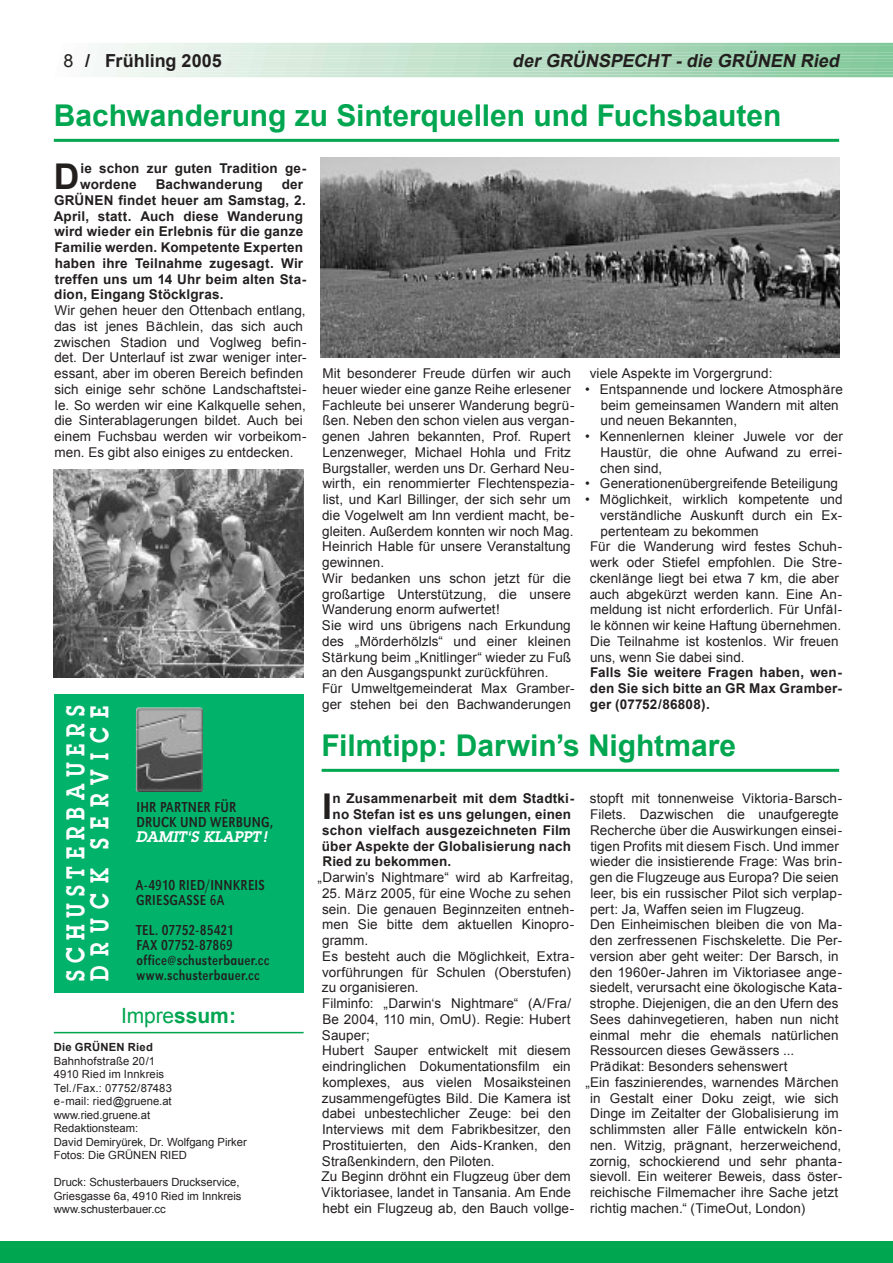
<style>
.page{position:relative;width:893px;height:1263px;background:#fff}
.page>*{position:absolute;margin:0;border:0;box-sizing:border-box;transform-origin:0 0}
.t1{font:700 35.55px "Arial";color:#231f1f}
.t2{font:700 30px "Arial";color:#00a650}
.t3{font:600 25.2px/24px "Lubalin Graph";color:#fff;scale:.83 1}
.t4{font:21px "Arial";letter-spacing:-.01em;color:#00a650}
.t5{font:italic 700 18px "Arial";color:#231f1f}
.t6{font:700 18px "Arial";color:#231f1f}
.t7{font:15px/15px "URW Grotesk T Regu Extr Narr";letter-spacing:.015em;color:#231f1f;scale:.9 1}
.t8{font:italic 600 15px "Lubalin Graph";letter-spacing:-.015em;color:#fff}
.t9{font:13.5px/15.8px "Arial";letter-spacing:.005em;color:#231f1f}
.t10{font:700 13.5px/15.8px "Arial";letter-spacing:.015em;color:#231f1f}
.t11{font:11.25px/13.5px "Arial";color:#231f1f}
.t12{font:700 11.25px "Arial";letter-spacing:.02em;color:#231f1f}
.s1{font-weight:400}
.s2{font-weight:700}
</style>
<div class="page">
<div style="left:0;top:1242px;width:892px;height:21px;background:#00a650"></div>
<hr style="left:54px;top:1032px;width:249px;height:1px;background:#00a650">
<hr style="left:54px;top:139px;width:785px;height:3px;background:#00a650">
<img style="left:320px;top:158px;width:519px;height:199px">
<img style="left:54px;top:470px;width:249px;height:207px">
<hr style="left:321px;top:769px;width:518px;height:3px;background:#00a650">
<div style="left:54px;top:694px;width:249px;height:298px;background:#00b26a"></div>
<img style="left:136px;top:707px;width:67px;height:85px">
<h3 class="t6" style="left:64px;top:51px;width:160px"><span class="s1">8</span> / Fr¸hling 2005</h3>
<h3 class="t5" style="left:512px;top:51px;width:332px">der GR‹NSPECHT - die GR‹NEN Ried</h3>
<h2 class="t2" style="left:54px;top:99px;width:729px">Bachwanderung zu Sinterquellen und Fuchsbauten</h2>
<h1 class="t1" style="left:54px;top:157px;width:27px">D</h1>
<p class="t10" style="left:80px;top:161px;width:228px">ie schon zur guten Tradition ge&shy;wordene</p>
<p class="t10" style="left:54px;top:177px;width:254px;text-indent:228px">der<br>GR‹NEN findet heuer am Samstag, 2.<br>April, statt. Auch diese Wanderung wird wieder ein Erlebnis f¸r die ganze<br>Familie werden. Kompetente Experten haben ihre Teilnahme zugesagt. Wir treffen uns um 14 Uhr beim alten Sta&shy;dion, Eingang Stˆcklgras.</p>
<p class="t9" style="left:54px;top:303px;width:254px">Wir gehen heuer den Ottenbach entlang, das ist jenes B‰chlein, das sich auch zwischen Stadion und Voglweg befin&shy;det. Der Unterlauf ist zwar weniger inter&shy;essant, aber im oberen Bereich befinden sich einige sehr schˆne Landschaftstei&shy;le. So werden wir eine Kalkquelle sehen, die Sinterablagerungen bildet. Auch bei einem Fuchsbau werden wir vorbeikom&shy;men. Es gibt also einiges zu entdecken.</p>
<p class="t10" style="left:156px;top:177px;width:109px">Bachwanderung</p>
<h3 class="t3" style="left:66px;top:981px;width:333px;rotate:-90deg">S C H U S T E R B A U E R S<br>D R U C K S E R V I C E</h3>
<p class="t7" style="left:136px;top:801px;width:153px">IHR PARTNER FÜR<br>DRUCK UND WERBUNG,</p>
<p class="t8" style="left:136px;top:831px;width:132px">DAMIT‘S KLAPPT !</p>
<p class="t7" style="left:136px;top:879px;width:145px">A-4910 RIED/INNKREIS<br>GRIESGASSE 6A</p>
<p class="t7" style="left:136px;top:924px;width:149px">TEL. 07752-85421<br>FAX 07752-87869 office@schusterbauer.cc www.schusterbauer.cc</p>
<h3 class="t4" style="left:121px;top:1004px;width:116px">Impre<span class="s2">ssum:</span></h3>
<p class="t12" style="left:54px;top:1041px;width:101px">Die GR‹NEN Ried</p>
<p class="t11" style="left:54px;top:1054px;width:194px">Bahnhofstrafle 20/1<br>4910 Ried im Innkreis<br>Tel./Fax.: 07752/87483<br>e-mail: ried@gruene.at www.ried.gruene.at<br>Redaktionsteam:<br>David Demiry¸rek, Dr. Wolfgang Pirker<br>Fotos: Die GR‹NEN RIED</p>
<p class="t11" style="left:54px;top:1176px;width:189px">Druck: Schusterbauers Druckservice,<br>Griesgasse 6a, 4910 Ried im Innkreis www.schusterbauer.cc</p>
<p class="t9" style="left:322px;top:366px;width:254px">Mit besonderer Freude d¸rfen wir auch heuer wieder eine ganze Reihe erlesener Fachleute bei unserer Wanderung begr¸- flen. Neben den schon vielen aus vergan&shy;genen Jahren bekannten, Prof. Rupert Lenzenweger, Michael Hohla und Fritz Burgstaller, werden uns Dr. Gerhard Neu&shy;wirth, ein renommierter Flechtenspezia&shy;list, und Karl Billinger, der sich sehr um die Vogelwelt am Inn verdient macht, be&shy;gleiten. Auflerdem konnten wir noch Mag.<br>Heinrich Hable f¸r unsere Veranstaltung gewinnen.<br>Wir bedanken uns schon jetzt f¸r die groflartige Unterst¸tzung, die unsere Wanderung enorm aufwertet!<br>Sie wird uns ¸brigens nach Erkundung des ÑMˆrderhˆlzlsì und einer kleinen St‰rkung beim ÑKnitlingerì wieder zu Fufl an den Ausgangspunkt zur¸ckf¸hren.<br>F¸r Umweltgemeinderat Max Gramber&shy;ger stehen bei den Bachwanderungen</p>
<p class="t9" style="left:589px;top:366px;width:184px">viele Aspekte im Vorgergrund:</p>
<p class="t9" style="left:585px;top:381px;width:259px">ï Entspannende und lockere Atmosph‰re</p>
<p class="t9" style="left:601px;top:397px;width:239px">beim gemeinsamen Wandern mit alten</p>
<p class="t9" style="left:600px;top:413px;width:138px">und neuen Bekannten,</p>
<p class="t9" style="left:585px;top:429px;width:259px">ï Kennenlernen kleiner Juwele vor der</p>
<p class="t9" style="left:600px;top:444px;width:243px">Haust¸r, die ohne Aufwand zu errei-</p>
<p class="t9" style="left:600px;top:460px;width:63px">chen sind,</p>
<p class="t9" style="left:585px;top:476px;width:254px">ï Generationen¸bergreifende Beteiligung</p>
<p class="t9" style="left:585px;top:492px;width:259px">ï Mˆglichkeit, wirklich kompetente und</p>
<p class="t9" style="left:600px;top:507px;width:243px">verst‰ndliche Auskunft durch ein Ex-</p>
<p class="t9" style="left:600px;top:523px;width:160px">pertenteam zu bekommen</p>
<p class="t9" style="left:590px;top:539px;width:254px">F¸r die Wanderung wird festes Schuh-</p>
<p class="t9" style="left:590px;top:555px;width:254px">werk oder Stiefel empfohlen. Die Stre-</p>
<p class="t9" style="left:589px;top:570px;width:250px">ckenl‰nge liegt bei etwa 7 km, die aber</p>
<p class="t9" style="left:590px;top:586px;width:254px">auch abgek¸rzt werden kann. Eine An-</p>
<p class="t9" style="left:590px;top:602px;width:254px">meldung ist nicht erforderlich. F¸r Unf‰l-</p>
<p class="t9" style="left:590px;top:618px;width:252px">le kˆnnen wir keine Haftung ¸bernehmen.</p>
<p class="t9" style="left:590px;top:633px;width:250px">Die Teilnahme ist kostenlos. Wir freuen</p>
<p class="t9" style="left:590px;top:649px;width:156px">uns, wenn Sie dabei sind.</p>
<p class="t10" style="left:590px;top:665px;width:254px;text-align:justify">Falls Sie weitere Fragen haben, wen&shy;den Sie sich bitte an GR Max Gramber&shy;ger (07752/86808).</p>
<h2 class="t2" style="left:321px;top:729px;width:416px">Filmtipp: Darwinís Nightmare</h2>
<p class="t9" style="left:590px;top:791px;width:254px">stopft mit tonnenweise Viktoria-Barsch-</p>
<p class="t9" style="left:590px;top:807px;width:250px">Filets. Dazwischen die unaufgeregte</p>
<p class="t9" style="left:590px;top:822px;width:253px">Recherche ¸ber die Auswirkungen einsei-</p>
<p class="t9" style="left:590px;top:838px;width:250px">tigen Profits mit diesem Fisch. Und immer</p>
<p class="t9" style="left:590px;top:854px;width:254px">wieder die insistierende Frage: Was brin-</p>
<p class="t9" style="left:590px;top:870px;width:250px">gen die Flugzeuge aus Europa? Die seien</p>
<p class="t9" style="left:590px;top:885px;width:253px">leer, bis ein russischer Pilot sich verplap-</p>
<p class="t9" style="left:590px;top:901px;width:216px">pert: Ja, Waffen seien im Flugzeug.</p>
<p class="t9" style="left:590px;top:917px;width:253px">Den Einheimischen bleiben die von Ma-</p>
<p class="t9" style="left:590px;top:933px;width:254px">den zerfressenen Fischskelette. Die Per-</p>
<p class="t9" style="left:589px;top:948px;width:250px">version aber geht weiter: Der Barsch, in</p>
<p class="t9" style="left:590px;top:964px;width:254px">den 1960er-Jahren im Viktoriasee ange-</p>
<p class="t9" style="left:590px;top:980px;width:254px">siedelt, verursacht eine ˆkologische Kata-</p>
<p class="t9" style="left:590px;top:996px;width:250px">strophe. Diejenigen, die an den Ufern des</p>
<p class="t9" style="left:589px;top:1011px;width:250px">Sees dahinvegetieren, haben nun nicht</p>
<p class="t9" style="left:590px;top:1027px;width:250px">einmal mehr die ehemals nat¸rlichen</p>
<p class="t9" style="left:590px;top:1043px;width:205px">Ressourcen dieses Gew‰ssers ...</p>
<p class="t9" style="left:590px;top:1059px;width:199px">Pr‰dikat: Besonders sehenswert</p>
<p class="t9" style="left:585px;top:1074px;width:255px">ÑEin faszinierendes, warnendes M‰rchen</p>
<p class="t9" style="left:590px;top:1090px;width:250px">in Gestalt einer Doku zeigt, wie sich</p>
<p class="t9" style="left:590px;top:1106px;width:250px">Dinge im Zeitalter der Globalisierung im</p>
<p class="t9" style="left:590px;top:1122px;width:254px">schlimmsten aller F‰lle entwickeln kˆn-</p>
<p class="t9" style="left:590px;top:1137px;width:253px">nen. Witzig, pr‰gnant, herzerweichend,</p>
<p class="t9" style="left:589px;top:1153px;width:254px">zornig, schockierend und sehr phanta-</p>
<p class="t9" style="left:590px;top:1169px;width:254px">sievoll. Ein weiterer Beweis, dass ˆster-</p>
<p class="t9" style="left:590px;top:1185px;width:250px">reichische Filmemacher ihre Sache jetzt</p>
<p class="t9" style="left:590px;top:1200px;width:217px">richtig machen.ì (TimeOut, London)</p>
<h1 class="t1" style="left:322px;top:787px;width:11px">I</h1>
<p class="t10" style="left:332px;top:791px;width:243px">n Zusammenarbeit mit dem Stadtki-</p>
<p class="t10" style="left:332px;top:807px;width:240px">no Stefan ist es uns gelungen, einen</p>
<p class="t10" style="left:322px;top:822px;width:250px">schon vielfach ausgezeichneten Film</p>
<p class="t10" style="left:322px;top:838px;width:251px">¸ber Aspekte der Globalisierung nach</p>
<p class="t10" style="left:322px;top:854px;width:130px">Ried zu bekommen.</p>
<p class="t9" style="left:317px;top:870px;width:257px">ÑDarwinís Nightmareì wird ab Karfreitag,</p>
<p class="t9" style="left:321px;top:885px;width:254px">25. M‰rz 2005, f¸r eine Woche zu sehen sein. Die genauen Beginnzeiten entneh&shy;men Sie bitte dem aktuellen Kinopro&shy;gramm.<br>Es besteht auch die Mˆglichkeit, Extra&shy;vorf¸hrungen f¸r Schulen (Oberstufen) zu organisieren.<br>Filminfo: ÑDarwinës Nightmareì (A/Fra/ Be 2004, 110 min, OmU). Regie: Hubert Sauper;<br>Hubert Sauper entwickelt mit diesem eindringlichen Dokumentationsfilm ein komplexes, aus vielen Mosaiksteinen zusammengef¸gtes Bild. Die Kamera ist dabei unbestechlicher Zeuge: bei den Interviews mit dem Fabrikbesitzer, den Prostituierten, den Aids-Kranken, den Straflenkindern, den Piloten.<br>Zu Beginn drˆhnt ein Flugzeug ¸ber dem Viktoriasee, landet in Tansania. Am Ende hebt ein Flugzeug ab, den Bauch vollge-</p>
</div>
